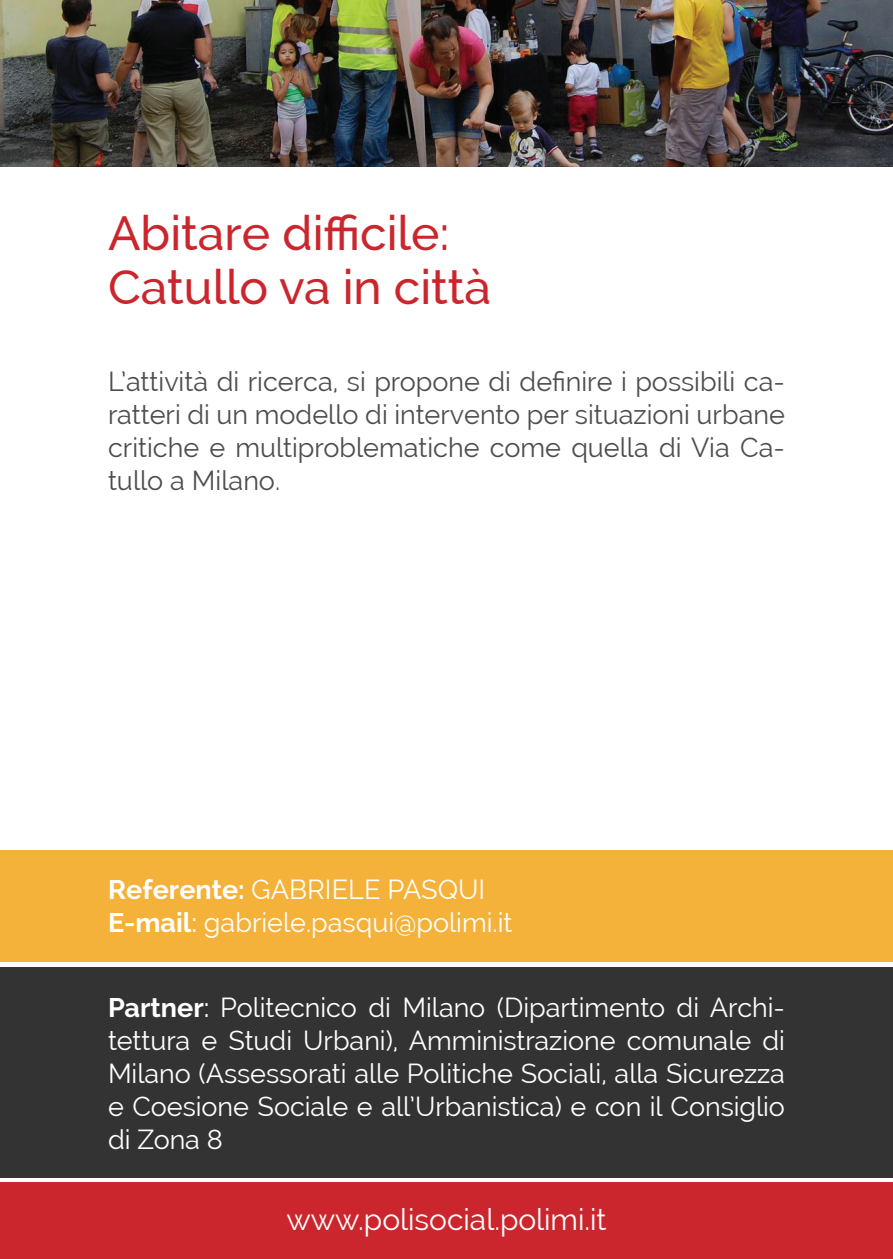
<style>
.page{position:relative;width:893px;height:1259px;background:#fff}
.page>*{position:absolute;margin:0;border:0;box-sizing:border-box;transform-origin:0 0}
.t1{font:500 48px/54px "Raleway";color:#cb262d}
.t2{font:30px "Raleway";color:#fff}
.t3{font:27px/33px "Raleway";color:#fff}
.t4{font:27px/33px "Raleway";color:#504c4c;text-align:justify}
.s1{font-weight:700}
.s2{font-weight:500}
</style>
<div class="page">
<div style="left:0;top:1182px;width:893px;height:77px;background:#cb262d"></div>
<img style="left:0;top:0;width:893px;height:167px">
<div style="left:0;top:850px;width:893px;height:111px;background:#f5b23a"></div>
<div style="left:0;top:967px;width:893px;height:210px;background:#323332"></div>
<h1 class="t1" style="left:108px;top:206px;width:385px">Abitare difficile:<br>Catullo va in città</h1>
<p class="t4" style="left:108px;top:365px;width:678px">L’attività di ricerca, si propone di definire i possibili ca&shy;ratteri di un modello di intervento per situazioni urbane critiche e multiproblematiche come quella di Via Ca&shy;tullo a Milano.</p>
<p class="t3" style="left:108px;top:872px;width:406px"><span class="s1">Referente:</span> GABRIELE PASQUI<br><span class="s1">E-mail</span><span class="s2">:</span> gabriele.pasqui@polimi.it</p>
<p class="t3" style="left:108px;top:991px;width:678px;text-align:justify"><span class="s1">Partner</span><span class="s2">:</span> Politecnico di Milano (Dipartimento di Archi&shy;tettura e Studi Urbani), Amministrazione comunale di Milano (Assessorati alle Politiche Sociali, alla Sicurezza e Coesione Sociale e all’Urbanistica) e con il Consiglio di Zona 8</p>
<p class="t2" style="left:286px;top:1202px;width:322px">www.polisocial.polimi.it</p>
</div>
